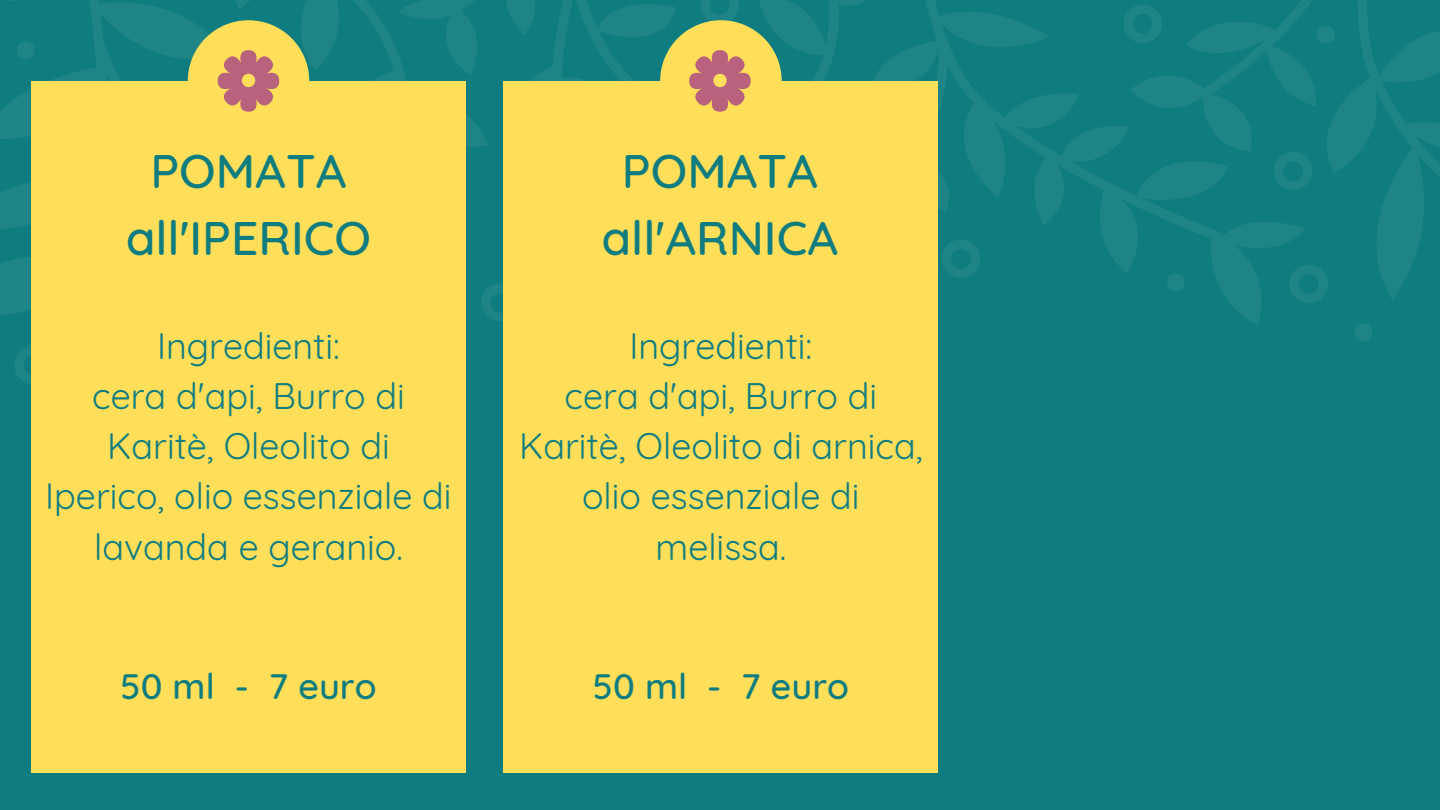
<style>
.page{position:relative;width:1440px;height:810px;background:#0f7d80}
.page>*{position:absolute;margin:0;border:0;box-sizing:border-box;transform-origin:0 0}
.t1{font:500 48px/66.8px "Quicksand";color:#0f7d80;text-align:center}
.t2{font:36px/50.2px "Quicksand";color:#0f7d80;text-align:center}
.t3{font:500 36px "Quicksand";color:#0f7d80}
</style>
<div class="page">
<div style="left:31px;top:81px;width:435px;height:691px;background:#ffde59"></div>
<div style="left:503px;top:81px;width:434px;height:691px;background:#ffde59"></div>
<svg style="left:0;top:0;width:1440px;height:389px"></svg>
<h1 class="t1" style="left:126px;top:137px;width:246px">POMATA all'IPERICO</h1>
<h1 class="t1" style="left:602px;top:137px;width:238px">POMATA all'ARNICA</h1>
<p class="t2" style="left:45px;top:320px;width:408px">Ingredienti:<br>cera d'api, Burro di<br>Karitè, Oleolito di<br>Iperico, olio essenziale di lavanda e geranio.</p>
<p class="t2" style="left:519px;top:320px;width:405px">Ingredienti:<br>cera d'api, Burro di<br>Karitè, Oleolito di arnica, olio essenziale di melissa.</p>
<p class="t3" style="left:120px;top:663px;width:258px">50 ml - 7 euro</p>
<p class="t3" style="left:593px;top:663px;width:258px">50 ml - 7 euro</p>
</div>
